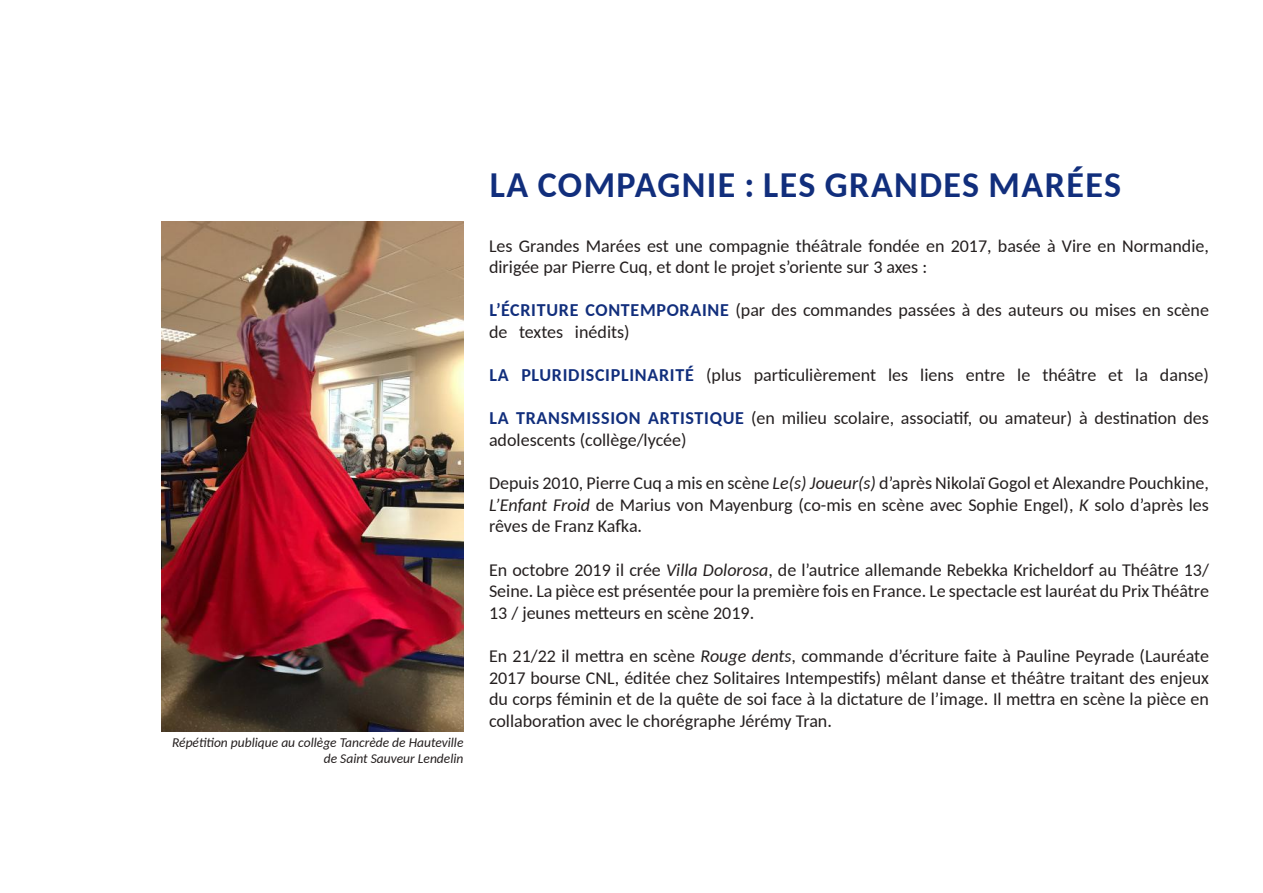
<style>
.page{position:relative;width:1263px;height:893px;background:#fff}
.page>*{position:absolute;margin:0;border:0;box-sizing:border-box;transform-origin:0 0}
.t1{font:700 36px "Carlito";letter-spacing:.04em;color:#112e7c}
.t2{font:18px/21.6px "Carlito";color:#241f1f}
.t3{font:italic 13.5px/16.2px "Carlito";color:#241f1f;text-align:right}
.s1{font-weight:700;color:#112e7c}
.s2{font-style:italic}
</style>
<div class="page">
<img style="left:162px;top:221px;width:301px;height:510px">
<p class="t3" style="left:172px;top:734px;width:293px">Répétition publique au collège Tancrède de Hauteville de Saint Sauveur Lendelin</p>
<h1 class="t1" style="left:490px;top:160px;width:633px">LA COMPAGNIE : LES GRANDES MARÉES</h1>
<p class="t2" style="left:489px;top:234px;width:721px">Les Grandes Marées est une compagnie théâtrale fondée en 2017, basée à Vire en Normandie, dirigée par Pierre Cuq, et dont le projet s’oriente sur 3 axes :</p>
<p class="t2" style="left:489px;top:299px;width:721px"><span class="s1">L’ÉCRITURE CONTEMPORAINE</span> (par des commandes passées à des auteurs ou mises en scène de textes inédits)</p>
<p class="t2" style="left:489px;top:364px;width:721px"><span class="s1">LA PLURIDISCIPLINARITÉ</span> (plus particulièrement les liens entre le théâtre et la danse)</p>
<p class="t2" style="left:489px;top:407px;width:721px"><span class="s1">LA TRANSMISSION ARTISTIQUE</span> (en milieu scolaire, associatif, ou amateur) à destination des adolescents (collège/lycée)</p>
<p class="t2" style="left:489px;top:472px;width:721px;text-align:justify">Depuis 2010, Pierre Cuq a mis en scène <span class="s2">Le(s) Joueur(s)</span> d’après Nikolaï Gogol et Alexandre Pouchkine, <span class="s2">L’Enfant Froid</span> de Marius von Mayenburg (co-mis en scène avec Sophie Engel), <span class="s2">K</span> solo d’après les rêves de Franz Kafka.</p>
<p class="t2" style="left:489px;top:558px;width:721px;text-align:justify">En octobre 2019 il crée <span class="s2">Villa Dolorosa</span>, de l’autrice allemande Rebekka Kricheldorf au Théâtre 13/ Seine. La pièce est présentée pour la première fois en France. Le spectacle est lauréat du Prix Théâtre 13 / jeunes metteurs en scène 2019.</p>
<p class="t2" style="left:489px;top:644px;width:721px;text-align:justify">En 21/22 il mettra en scène <span class="s2">Rouge dents</span>, commande d’écriture faite à Pauline Peyrade (Lauréate 2017 bourse CNL, éditée chez Solitaires Intempestifs) mêlant danse et théâtre traitant des enjeux du corps féminin et de la quête de soi face à la dictature de l’image. Il mettra en scène la pièce en collaboration avec le chorégraphe Jérémy Tran.</p>
</div>
